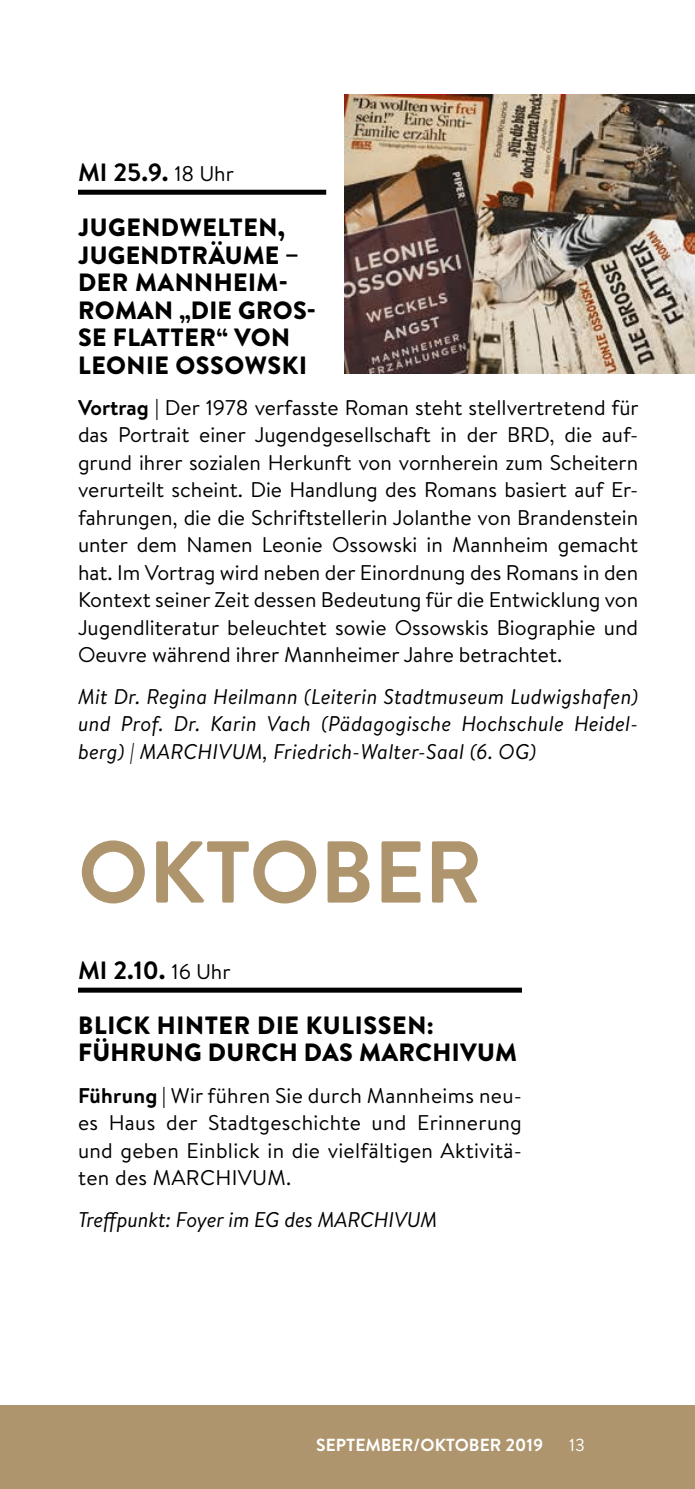
<style>
.page{position:relative;width:695px;height:1489px;background:#fff}
.page>*{position:absolute;margin:0;border:0;box-sizing:border-box;transform-origin:0 0}
.t1{font:700 87.5px "Brandon Text";color:#ae956e}
.t2{font:900 25px/27.5px "Brandon Text";letter-spacing:.02em;color:#000}
.t3{font:700 25px "Brandon Text";color:#000}
.t4{font:21.25px/27.5px "Brandon Text";letter-spacing:.005em;color:#000;text-align:justify}
.t5{font:italic 21.25px/27.5px "Brandon Text";letter-spacing:.01em;color:#000;text-align:justify}
.t6{font:italic 21.25px "Brandon Text";letter-spacing:-.01em;color:#000}
.t7{font:700 17.5px "Brandon Text";color:#fff}
.t8{font:17.5px "Brandon Text";color:#fff}
.s1{font-weight:400;font-size:21.25px}
.s2{font-weight:700}
</style>
<div class="page">
<div style="left:0;top:1405px;width:694px;height:83px;background:#ae956e"></div>
<div style="left:78px;top:190px;width:248px;height:5px;background:#000"></div>
<div style="left:78px;top:987px;width:444px;height:5px;background:#000"></div>
<img style="left:344px;top:95px;width:350px;height:278px">
<p class="t3" style="left:78px;top:155px;width:157px">MI 25.9. <span class="s1">18 Uhr</span></p>
<p class="t2" style="left:78px;top:213px;width:239px">JUGENDWELTEN,<br>JUGENDTRÄUME –<br>DER MANNHEIM-<br>ROMAN „DIE GROS-<br>SE FLATTER“ VON<br>LEONIE OSSOWSKI</p>
<p class="t4" style="left:78px;top:393px;width:562px"><span class="s2">Vortrag |</span> Der 1978 verfasste Roman steht stellvertretend für das Portrait einer Jugendgesellschaft in der BRD, die auf&shy;grund ihrer sozialen Herkunft von vornherein zum Scheitern verurteilt scheint. Die Handlung des Romans basiert auf Er&shy;fahrungen, die die Schriftstellerin Jolanthe von Brandenstein unter dem Namen Leonie Ossowski in Mannheim gemacht hat. Im Vortrag wird neben der Einordnung des Romans in den Kontext seiner Zeit dessen Bedeutung für die Entwicklung von Jugendliteratur beleuchtet sowie Ossowskis Biographie und Oeuvre während ihrer Mannheimer Jahre betrachtet.</p>
<p class="t5" style="left:78px;top:682px;width:561px">Mit Dr. Regina Heilmann (Leiterin Stadtmuseum Ludwigshafen) und Prof. Dr. Karin Vach (Pädagogische Hochschule Heidel&shy;berg) | MARCHIVUM, Friedrich-Walter-Saal (6. OG)</p>
<h1 class="t1" style="left:78px;top:811px;width:405px">OKTOBER</h1>
<p class="t3" style="left:78px;top:952px;width:154px">MI 2.10. <span class="s1">16 Uhr</span></p>
<p class="t2" style="left:78px;top:1010px;width:440px">BLICK HINTER DIE KULISSEN:<br>FÜHRUNG DURCH DAS MARCHIVUM</p>
<p class="t4" style="left:78px;top:1080px;width:445px"><span class="s2">Führung |</span> Wir führen Sie durch Mannheims neu&shy;es Haus der Stadtgeschichte und Erinnerung und geben Einblick in die vielfältigen Aktivitä&shy;ten des MARCHIVUM.</p>
<p class="t6" style="left:78px;top:1204px;width:361px">Treffpunkt: Foyer im EG des MARCHIVUM</p>
<p class="t7" style="left:316px;top:1432px;width:228px">SEPTEMBER/OKTOBER 2019</p>
<p class="t8" style="left:569px;top:1432px;width:17px">13</p>
</div>
